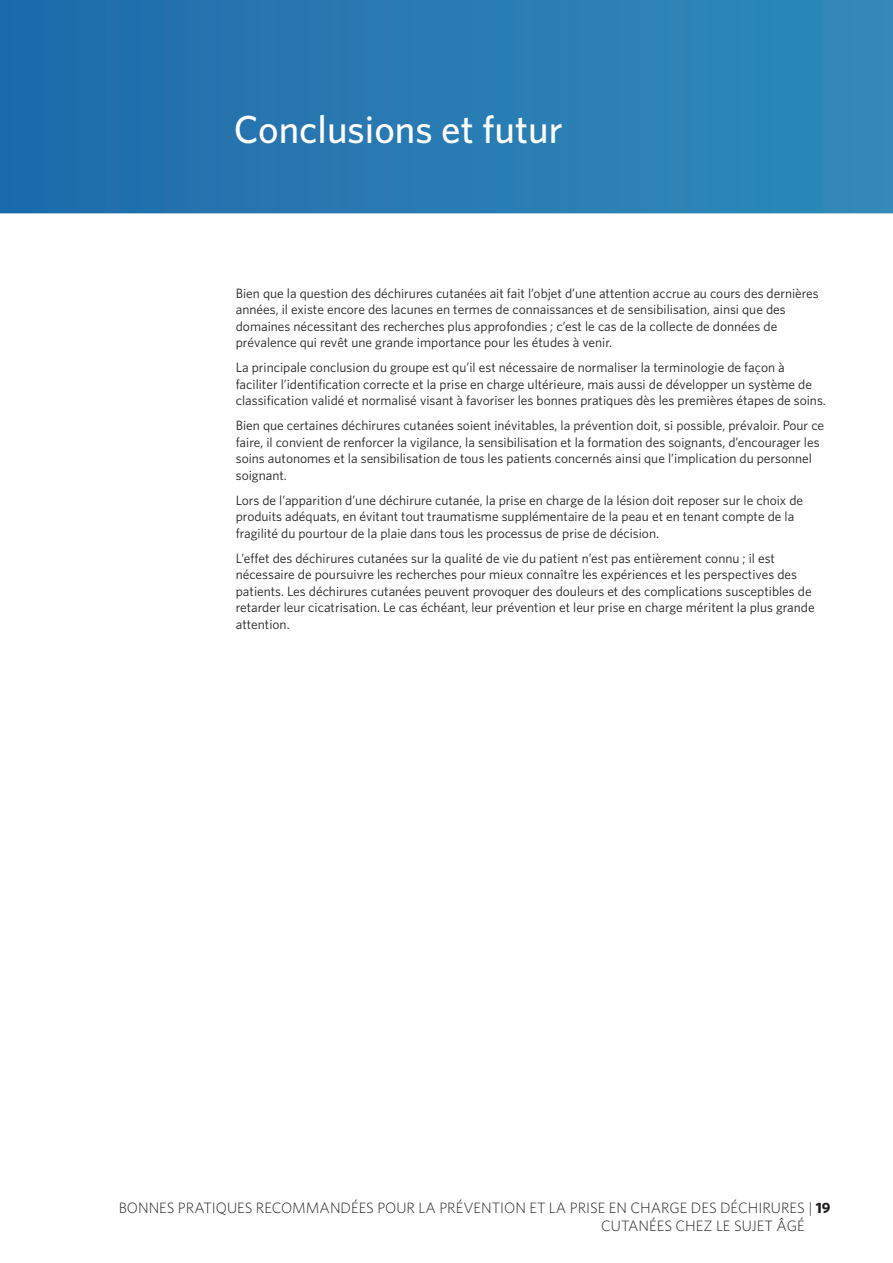
<style>
.page{position:relative;width:893px;height:1263px;background:#fff}
.page>*{position:absolute;margin:0;border:0;box-sizing:border-box;transform-origin:0 0}
.Page_title{font:500 39px "Whitney";color:#fff}
.t1{font:300 15px/18px "Whitney";color:#231f20}
.Text_Fullout{font:13.5px/16.5px "Whitney";color:#231f20}
.s1{font-weight:700}
</style>
<div class="page">
<svg style="left:0;top:0;width:893px;height:213px;background:#267ab1"></svg>
<p class="Page_title" style="left:234px;top:106px;width:331px">Conclusions et futur</p>
<p class="Text_Fullout" style="left:236px;top:284px;width:585px">Bien que la question des déchirures cutanées ait fait l’objet d’une attention accrue au cours des dernières années, il existe encore des lacunes en termes de connaissances et de sensibilisation, ainsi que des domaines nécessitant des recherches plus approfondies ; c’est le cas de la collecte de données de prévalence qui revêt une grande importance pour les études à venir.</p>
<p class="Text_Fullout" style="left:236px;top:359px;width:592px">La principale conclusion du groupe est qu’il est nécessaire de normaliser la terminologie de façon à faciliter l’identification correcte et la prise en charge ultérieure, mais aussi de développer un système de classification validé et normalisé visant à favoriser les bonnes pratiques dès les premières étapes de soins.</p>
<p class="Text_Fullout" style="left:236px;top:417px;width:590px">Bien que certaines déchirures cutanées soient inévitables, la prévention doit, si possible, prévaloir. Pour ce faire, il convient de renforcer la vigilance, la sensibilisation et la formation des soignants, d’encourager les soins autonomes et la sensibilisation de tous les patients concernés ainsi que l’implication du personnel soignant.</p>
<p class="Text_Fullout" style="left:236px;top:491px;width:569px">Lors de l’apparition d’une déchirure cutanée, la prise en charge de la lésion doit reposer sur le choix de produits adéquats, en évitant tout traumatisme supplémentaire de la peau et en tenant compte de la fragilité du pourtour de la plaie dans tous les processus de prise de décision.</p>
<p class="Text_Fullout" style="left:236px;top:549px;width:580px">L’effet des déchirures cutanées sur la qualité de vie du patient n’est pas entièrement connu ; il est nécessaire de poursuivre les recherches pour mieux connaître les expériences et les perspectives des patients. Les déchirures cutanées peuvent provoquer des douleurs et des complications susceptibles de retarder leur cicatrisation. Le cas échéant, leur prévention et leur prise en charge méritent la plus grande attention.</p>
<p class="t1" style="left:601px;top:1199px;width:231px;text-indent:-482px">BONNES PRATIQUES RECOMMANDÉES POUR LA PRÉVENTION ET LA PRISE EN CHARGE DES DÉCHIRURES | <span class="s1">19<br></span>CUTANÉES CHEZ LE SUJET ÂGÉ</p>
</div>
